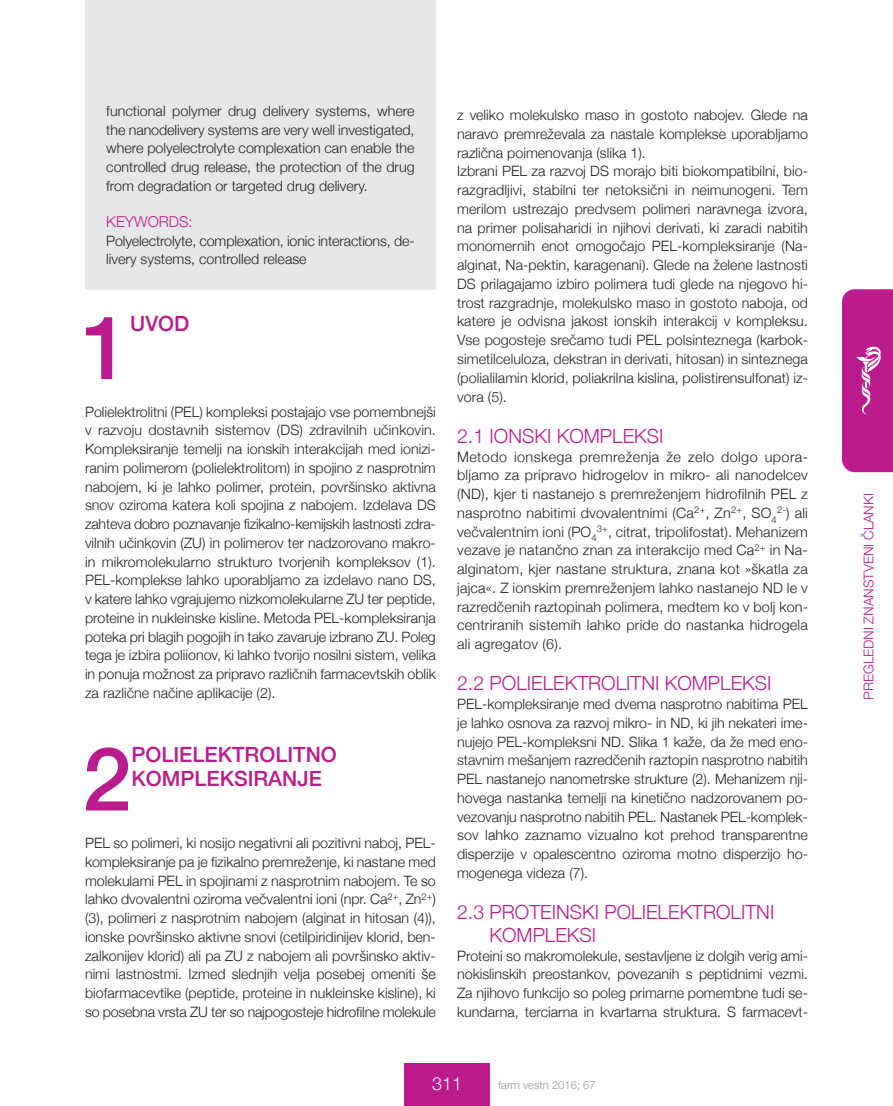
<style>
.page{position:relative;width:893px;height:1106px;background:#fff}
.page>*{position:absolute;margin:0;border:0;box-sizing:border-box;transform-origin:0 0}
.t1{font:500 88.2px "Helvetica Neue";color:#bc1b8d}
.t2{font:500 21px/24px "Helvetica Neue";color:#bc1b8d}
.t3{font:300 19.5px/22.5px "Helvetica Neue";color:#bc1b8d}
.t4{font:300 18px "Helvetica Neue";color:#fff}
.t5{font:300 15px "Helvetica Neue";color:#bc1b8d}
.t6{font:300 14.25px/18.8px "Helvetica Neue";letter-spacing:.005em;color:#231f20;text-align:justify}
.t7{font:300 13.5px "Helvetica Neue";color:#bc1b8d}
.t8{font:300 11.25px "Helvetica Neue";color:#939598}
</style>
<div class="page">
<div style="left:405px;top:1063px;width:85px;height:43px;background:#bc1b8d"></div>
<svg style="left:842px;top:289px;width:51px;height:183px;background:#bf2692"></svg>
<div style="left:85px;top:0;width:351px;height:289px;background:#e6e7e9"></div>
<p class="t6" style="left:106px;top:101px;width:310px">functional polymer drug delivery systems, where the nanodelivery systems are very well investigated, where polyelectrolyte complexation can enable the controlled drug release, the protection of the drug from degradation or targeted drug delivery.</p>
<p class="t5" style="left:106px;top:212px;width:88px">KEYWORDS:</p>
<p class="t6" style="left:106px;top:231px;width:310px">Polyelectrolyte, complexation, ionic interactions, de&shy;livery systems, controlled release</p>
<h1 class="t1" style="left:81px;top:293px;width:51px">1</h1>
<h2 class="t2" style="left:130px;top:311px;width:61px">UVOD</h2>
<p class="t6" style="left:85px;top:402px;width:352px">Polielektrolitni (PEL) kompleksi postajajo vse pomembnejši v razvoju dostavnih sistemov (DS) zdravilnih učinkovin.<br>Kompleksiranje temelji na ionskih interakcijah med ionizi&shy;ranim polimerom (polielektrolitom) in spojino z nasprotnim nabojem, ki je lahko polimer, protein, površinsko aktivna snov oziroma katera koli spojina z nabojem. Izdelava DS zahteva dobro poznavanje fizikalno-kemijskih lastnosti zdra&shy;vilnih učinkovin (ZU) in polimerov ter nadzorovano makro&shy;in mikromolekularno strukturo tvorjenih kompleksov (1).<br>PEL-komplekse lahko uporabljamo za izdelavo nano DS, v katere lahko vgrajujemo nizkomolekularne ZU ter peptide, proteine in nukleinske kisline. Metoda PEL-kompleksiranja poteka pri blagih pogojih in tako zavaruje izbrano ZU. Poleg tega je izbira poliionov, ki lahko tvorijo nosilni sistem, velika in ponuja možnost za pripravo različnih farmacevtskih oblik za različne načine aplikacije (2).</p>
<h1 class="t1" style="left:82px;top:724px;width:51px">2</h1>
<h2 class="t2" style="left:131px;top:742px;width:207px">POLIELEKTROLITNO<br>KOMPLEKSIRANJE</h2>
<p class="t6" style="left:85px;top:833px;width:352px">PEL so polimeri, ki nosijo negativni ali pozitivni naboj, PEL&shy;kompleksiranje pa je fizikalno premreženje, ki nastane med molekulami PEL in spojinami z nasprotnim nabojem. Te so lahko dvovalentni oziroma večvalentni ioni (npr. Ca<sup>2+</sup>, Zn<sup>2+</sup>) (3), polimeri z nasprotnim nabojem (alginat in hitosan (4)), ionske površinsko aktivne snovi (cetilpiridinijev klorid, ben&shy;zalkonijev klorid) ali pa ZU z nabojem ali površinsko aktiv&shy;nimi lastnostmi. Izmed slednjih velja posebej omeniti še biofarmacevtike (peptide, proteine in nukleinske kisline), ki so posebna vrsta ZU ter so najpogosteje hidrofilne molekule</p>
<p class="t6" style="left:457px;top:105px;width:352px;text-align:left">z veliko molekulsko maso in gostoto nabojev. Glede na naravo premreževala za nastale komplekse uporabljamo različna poimenovanja (slika 1).<br>Izbrani PEL za razvoj DS morajo biti biokompatibilni, bio&shy;razgradljivi, stabilni ter netoksični in neimunogeni. Tem merilom ustrezajo predvsem polimeri naravnega izvora, na primer polisaharidi in njihovi derivati, ki zaradi nabitih monomernih enot omogočajo PEL-kompleksiranje (Na&shy;alginat, Na-pektin, karagenani). Glede na želene lastnosti DS prilagajamo izbiro polimera tudi glede na njegovo hi&shy;trost razgradnje, molekulsko maso in gostoto naboja, od katere je odvisna jakost ionskih interakcij v kompleksu.<br>Vse pogosteje srečamo tudi PEL polsinteznega (karbok&shy;simetilceluloza, dekstran in derivati, hitosan) in sinteznega (polialilamin klorid, poliakrilna kislina, polistirensulfonat) iz&shy;vora (5).</p>
<h3 class="t3" style="left:457px;top:424px;width:208px">2.1 IONSKI KOMPLEKSI</h3>
<p class="t6" style="left:457px;top:447px;width:353px">Metodo ionskega premreženja že zelo dolgo upora&shy;bljamo za pripravo hidrogelov in mikro- ali nanodelcev (ND), kjer ti nastanejo s premreženjem hidrofilnih PEL z nasprotno nabitimi dvovalentnimi (Ca<sup>2+</sup>, Zn<sup>2+</sup>, SO<sub>4</sub><sup>2-</sup>) ali večvalentnim ioni (PO<sub>4</sub><sup>3+</sup>, citrat, tripolifostat). Mehanizem vezave je natančno znan za interakcijo med Ca<sup>2+</sup> in Na&shy;alginatom, kjer nastane struktura, znana kot »škatla za jajca«. Z ionskim premreženjem lahko nastanejo ND le v razredčenih raztopinah polimera, medtem ko v bolj kon&shy;centriranih sistemih lahko pride do nastanka hidrogela ali agregatov (6).</p>
<h3 class="t3" style="left:457px;top:671px;width:316px">2.2 POLIELEKTROLITNI KOMPLEKSI</h3>
<p class="t6" style="left:457px;top:694px;width:352px">PEL-kompleksiranje med dvema nasprotno nabitima PEL je lahko osnova za razvoj mikro- in ND, ki jih nekateri ime&shy;nujejo PEL-kompleksni ND. Slika 1 kaže, da že med eno&shy;stavnim mešanjem razredčenih raztopin nasprotno nabitih PEL nastanejo nanometrske strukture (2). Mehanizem nji&shy;hovega nastanka temelji na kinetično nadzorovanem po&shy;vezovanju nasprotno nabitih PEL. Nastanek PEL-komplek&shy;sov lahko zaznamo vizualno kot prehod transparentne disperzije v opalescentno oziroma motno disperzijo ho&shy;mogenega videza (7).</p>
<h3 class="t3" style="left:490px;top:900px;width:286px;text-indent:-32px">2.3 PROTEINSKI POLIELEKTROLITNI<br>KOMPLEKSI</h3>
<p class="t6" style="left:457px;top:945px;width:352px">Proteini so makromolekule, sestavljene iz dolgih verig ami&shy;nokislinskih preostankov, povezanih s peptidnimi vezmi.<br>Za njihovo funkcijo so poleg primarne pomembne tudi se&shy;kundarna, terciarna in kvartarna struktura. S farmacevt-</p>
<p class="t4" style="left:432px;top:1072px;width:32px">311</p>
<p class="t8" style="left:498px;top:1078px;width:99px">farm vestn 2016; 67</p>
<p class="t7" style="left:860px;top:700px;width:208px;rotate:-90deg">PREGLEDNI ZNANSTVENI ČLANKI</p>
</div>
